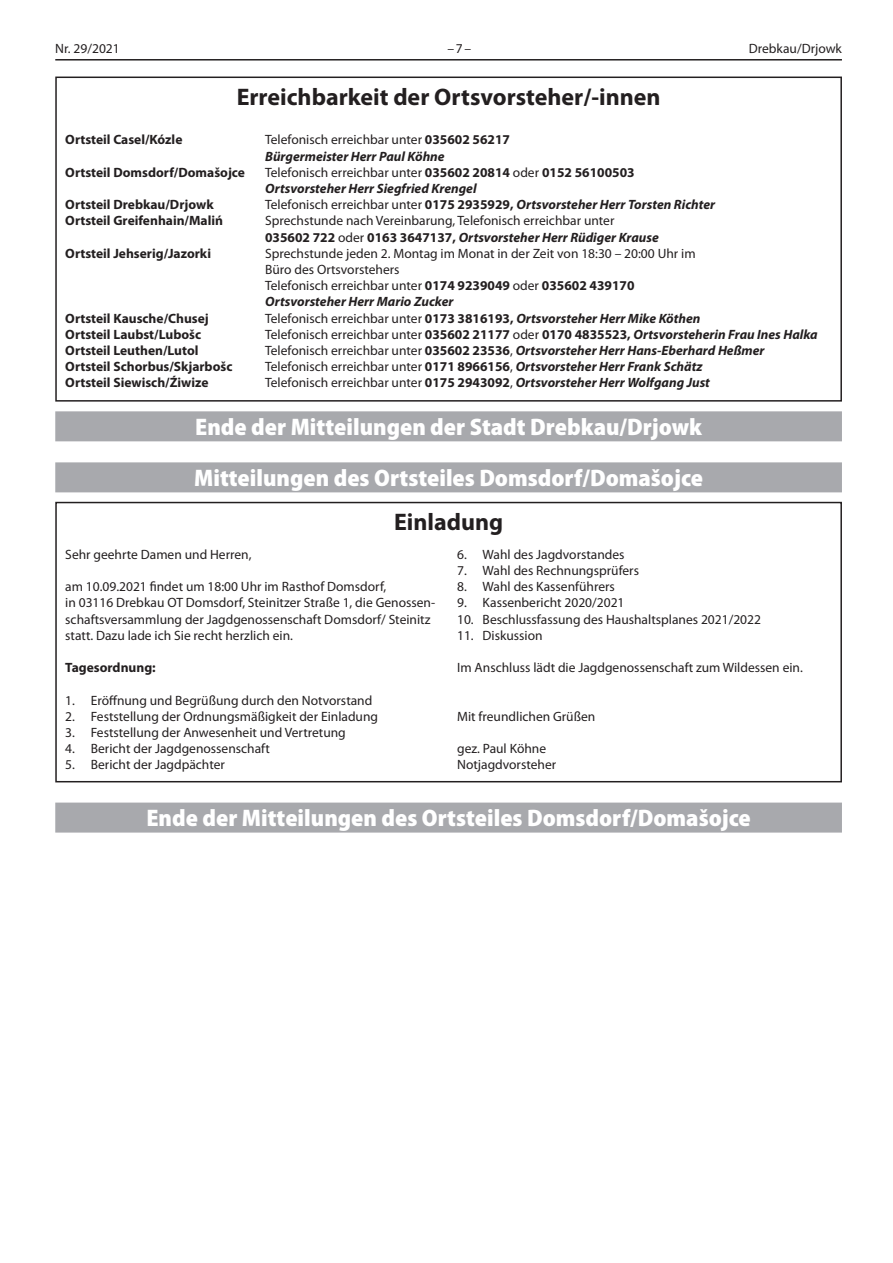
<style>
.page{position:relative;width:893px;height:1263px;background:#fff}
.page>*{position:absolute;margin:0;border:0;box-sizing:border-box;transform-origin:0 0}
.t1{font:900 semi-condensed 24px "Myriad Pro";color:#fff}
.t2{font:700 24px "Myriad Pro";color:#231f20}
.t3{font:13.5px/16.2px "Myriad Pro";color:#231f20}
.t4{font:italic 700 13.5px/16.2px "Myriad Pro";color:#231f20}
.t5{font:700 13.5px "Myriad Pro";color:#231f20}
.s1{font-weight:700}
.s2{font-weight:700;font-style:italic}
.s3{font-weight:400;font-style:normal}
.s4{font-style:normal}
</style>
<div class="page">
<hr style="left:55px;top:59px;width:787px;height:2px;background:#231f20">
<div style="left:55px;top:77px;width:787px;height:325px;border:2px solid #231f20"></div>
<div style="left:55px;top:502px;width:787px;height:280px;border:2px solid #231f20"></div>
<div style="left:55px;top:411px;width:787px;height:30px;background:#a8a9ad"></div>
<div style="left:55px;top:802px;width:787px;height:30px;background:#a8a9ad"></div>
<div style="left:55px;top:462px;width:787px;height:30px;background:#a8a9ad"></div>
<p class="t3" style="left:55px;top:40px;width:66px">Nr. 29/2021</p>
<p class="t3" style="left:447px;top:40px;width:25px">–7–</p>
<p class="t3" style="left:749px;top:40px;width:95px">Drebkau/Drjowk</p>
<h1 class="t2" style="left:237px;top:81px;width:425px">Erreichbarkeit der Ortsvorsteher/-innen</h1>
<p class="t5" style="left:65px;top:131px;width:119px">Ortsteil Casel/Kózle</p>
<p class="t3" style="left:265px;top:131px;width:246px">Telefonisch erreichbar unter <span class="s1">035602 56217<br></span><span class="s2">Bürgermeister Herr Paul Köhne</span></p>
<p class="t5" style="left:65px;top:163px;width:181px">Ortsteil Domsdorf/Domašojce</p>
<p class="t4" style="left:265px;top:164px;width:371px"><span class="s3">Telefonisch erreichbar unter</span> <span class="s4">035602 20814</span> <span class="s3">oder</span> <span class="s4">0152 56100503<br></span>Ortsvorsteher Herr Siegfried Krengel</p>
<p class="t5" style="left:65px;top:196px;width:150px">Ortsteil Drebkau/Drjowk</p>
<p class="t4" style="left:265px;top:196px;width:452px"><span class="s3">Telefonisch erreichbar unter</span> <span class="s4">0175 2935929,</span> Ortsvorsteher Herr Torsten Richter</p>
<p class="t5" style="left:65px;top:212px;width:159px">Ortsteil Greifenhain/Maliń</p>
<p class="t3" style="left:265px;top:212px;width:395px">Sprechstunde nach Vereinbarung, Telefonisch erreichbar unter<br><span class="s1">035602 722</span> oder <span class="s1">0163 3647137,</span> <span class="s2">Ortsvorsteher Herr Rüdiger Krause</span></p>
<p class="t5" style="left:65px;top:244px;width:147px">Ortsteil Jehserig/Jazorki</p>
<p class="t3" style="left:265px;top:245px;width:432px">Sprechstunde jeden 2. Montag im Monat in der Zeit von 18:30 – 20:00 Uhr im Büro des Ortsvorstehers<br>Telefonisch erreichbar unter <span class="s1">0174 9239049</span> oder <span class="s1">035602 439170<br></span><span class="s2">Ortsvorsteher Herr Mario Zucker</span></p>
<p class="t5" style="left:65px;top:309px;width:145px">Ortsteil Kausche/Chusej</p>
<p class="t4" style="left:265px;top:309px;width:437px"><span class="s3">Telefonisch erreichbar unter</span> <span class="s4">0173 3816193,</span> Ortsvorsteher Herr Mike Köthen</p>
<p class="t5" style="left:65px;top:325px;width:137px">Ortsteil Laubst/Lubošc</p>
<p class="t3" style="left:265px;top:326px;width:554px">Telefonisch erreichbar unter <span class="s1">035602 21177</span> oder <span class="s1">0170 4835523,</span> <span class="s2">Ortsvorsteherin Frau Ines Halka</span></p>
<p class="t5" style="left:65px;top:342px;width:135px">Ortsteil Leuthen/Lutol</p>
<p class="t4" style="left:265px;top:342px;width:501px"><span class="s3">Telefonisch erreichbar unter</span> <span class="s4">035602 23536</span><span class="s3">,</span> Ortsvorsteher Herr Hans-Eberhard Heßmer</p>
<p class="t5" style="left:65px;top:358px;width:169px">Ortsteil Schorbus/Skjarbošc</p>
<p class="t4" style="left:265px;top:358px;width:439px"><span class="s3">Telefonisch erreichbar unter</span> <span class="s4">0171 8966156</span><span class="s3">,</span> Ortsvorsteher Herr Frank Schätz</p>
<p class="t5" style="left:65px;top:374px;width:145px">Ortsteil Siewisch/Źiwize</p>
<p class="t4" style="left:265px;top:374px;width:446px"><span class="s3">Telefonisch erreichbar unter</span> <span class="s4">0175 2943092</span><span class="s3">,</span> Ortsvorsteher Herr Wolfgang Just</p>
<h1 class="t1" style="left:195px;top:411px;width:508px">Ende der Mitteilungen der Stadt Drebkau/Drjowk</h1>
<h1 class="t1" style="left:194px;top:462px;width:510px">Mitteilungen des Ortsteiles Domsdorf/Domašojce</h1>
<h1 class="t2" style="left:394px;top:506px;width:111px">Einladung</h1>
<p class="t3" style="left:65px;top:546px;width:188px">Sehr geehrte Damen und Herren,</p>
<p class="t3" style="left:65px;top:578px;width:371px">am 10.09.2021 findet um 18:00 Uhr im Rasthof Domsdorf,<br>in 03116 Drebkau OT Domsdorf, Steinitzer Straße 1, die Genossen&shy;schaftsversammlung der Jagdgenossenschaft Domsdorf/ Steinitz statt. Dazu lade ich Sie recht herzlich ein.</p>
<p class="t5" style="left:65px;top:659px;width:92px">Tagesordnung:</p>
<p class="t3" style="left:65px;top:692px;width:309px">1. Eröffnung und Begrüßung durch den Notvorstand</p>
<p class="t3" style="left:65px;top:708px;width:314px">2. Feststellung der Ordnungsmäßigkeit der Einladung</p>
<p class="t3" style="left:65px;top:724px;width:282px">3. Feststellung der Anwesenheit und Vertretung</p>
<p class="t3" style="left:65px;top:740px;width:206px">4. Bericht der Jagdgenossenschaft</p>
<p class="t3" style="left:65px;top:756px;width:161px">5. Bericht der Jagdpächter</p>
<p class="t3" style="left:457px;top:546px;width:169px">6. Wahl des Jagdvorstandes</p>
<p class="t3" style="left:457px;top:562px;width:183px">7. Wahl des Rechnungsprüfers</p>
<p class="t3" style="left:457px;top:578px;width:159px">8. Wahl des Kassenführers</p>
<p class="t3" style="left:457px;top:594px;width:169px">9. Kassenbericht 2020/2021</p>
<p class="t3" style="left:457px;top:611px;width:305px">10. Beschlussfassung des Haushaltsplanes 2021/2022</p>
<p class="t3" style="left:457px;top:627px;width:87px">11. Diskussion</p>
<p class="t3" style="left:457px;top:659px;width:347px">Im Anschluss lädt die Jagdgenossenschaft zum Wildessen ein.</p>
<p class="t3" style="left:457px;top:708px;width:140px">Mit freundlichen Grüßen</p>
<p class="t3" style="left:457px;top:740px;width:101px">gez. Paul Köhne<br>Notjagdvorsteher</p>
<h1 class="t1" style="left:146px;top:802px;width:606px">Ende der Mitteilungen des Ortsteiles Domsdorf/Domašojce</h1>
</div>
